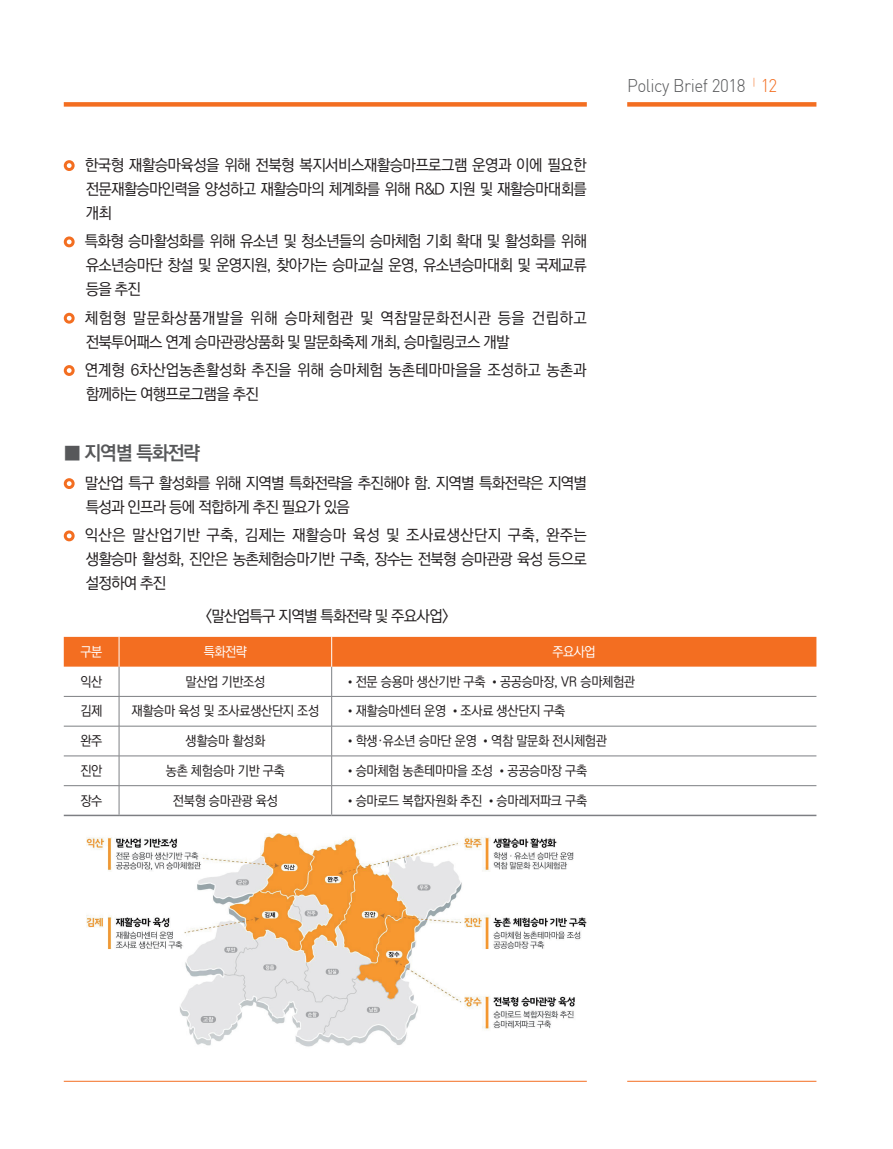
<style>
.page{position:relative;width:893px;height:1149px;background:#fff}
.page>*{position:absolute;margin:0;border:0;box-sizing:border-box;transform-origin:0 0}
.t1{font:700 19.5px "Ko Pub Dotum";letter-spacing:-.05em;color:#57585a}
.t2{font:300 18px "DIN";letter-spacing:-.025em;color:#57585a;scale:.95 1}
.t3{font:500 15.75px/24px "Ko Pub Dotum";letter-spacing:-.05em;color:#231f20;text-align:justify}
.t4{font:500 15.75px/24px "Ko Pub Dotum";letter-spacing:.025em;color:#231f20}
.t5{font:500 15.75px/24px "Ko Pub Dotum";letter-spacing:-.01em;color:#231f20}
.t6{font:500 13.5px "Ko Pub Dotum";letter-spacing:-.025em;color:#231f20;scale:.95 1}
.t7{font:500 13.5px "Ko Pub Dotum";letter-spacing:-.04em;color:#fff;scale:.95 1}
.s1{font-family:"Dinlig";font-weight:400;color:#f36e21}
.s2{font-family:"YGO530";font-weight:400}
</style>
<div class="page">
<div style="left:64px;top:102px;width:523px;height:5px;background:#f36e21"></div>
<div style="left:627px;top:102px;width:189px;height:5px;background:#f36e21"></div>
<hr style="left:64px;top:1080px;width:523px;height:1px;background:#f36e21">
<hr style="left:627px;top:1080px;width:189px;height:1px;background:#f36e21">
<div style="left:64px;top:160px;width:11px;height:11px;border:3px solid #f36e21;border-radius:50%"></div>
<div style="left:64px;top:236px;width:11px;height:11px;border:3px solid #f36e21;border-radius:50%"></div>
<div style="left:64px;top:313px;width:11px;height:10px;border:3px solid #f36e21;border-radius:50%"></div>
<div style="left:64px;top:365px;width:11px;height:11px;border:3px solid #f36e21;border-radius:50%"></div>
<div style="left:64px;top:478px;width:11px;height:11px;border:3px solid #f36e21;border-radius:50%"></div>
<div style="left:64px;top:530px;width:11px;height:11px;border:3px solid #f36e21;border-radius:50%"></div>
<div style="left:64px;top:636px;width:752px;height:30px;background:#f36e21"></div>
<hr style="left:119px;top:666px;width:1px;height:30px;background:#7d7f83">
<hr style="left:331px;top:666px;width:1px;height:30px;background:#7d7f83">
<svg style="left:119px;top:697px;width:1px;height:58px"></svg>
<svg style="left:331px;top:697px;width:1px;height:58px"></svg>
<hr style="left:119px;top:755px;width:1px;height:30px;background:#7d7f83">
<hr style="left:331px;top:755px;width:1px;height:30px;background:#7d7f83">
<hr style="left:64px;top:696px;width:55px;height:1px;background:#7d7f83">
<hr style="left:119px;top:696px;width:213px;height:1px;background:#7d7f83">
<hr style="left:332px;top:696px;width:484px;height:1px;background:#7d7f83">
<hr style="left:64px;top:725px;width:55px;height:1px;background:#7d7f83">
<hr style="left:119px;top:725px;width:213px;height:1px;background:#7d7f83">
<hr style="left:332px;top:725px;width:484px;height:1px;background:#7d7f83">
<hr style="left:64px;top:755px;width:55px;height:1px;background:#7d7f83">
<hr style="left:119px;top:755px;width:213px;height:1px;background:#7d7f83">
<hr style="left:332px;top:755px;width:484px;height:1px;background:#7d7f83">
<hr style="left:64px;top:785px;width:55px;height:1px;background:#7d7f83">
<hr style="left:119px;top:785px;width:213px;height:1px;background:#7d7f83">
<hr style="left:332px;top:785px;width:484px;height:1px;background:#7d7f83">
<hr style="left:64px;top:814px;width:55px;height:2px;background:#7d7f83">
<hr style="left:119px;top:814px;width:213px;height:2px;background:#7d7f83">
<hr style="left:332px;top:814px;width:484px;height:2px;background:#7d7f83">
<svg style="left:119px;top:785px;width:1px;height:29px"></svg>
<svg style="left:331px;top:785px;width:1px;height:29px"></svg>
<hr style="left:119px;top:636px;width:1px;height:30px;background:#fff">
<hr style="left:331px;top:636px;width:1px;height:30px;background:#fff">
<img style="left:86px;top:833px;width:501px;height:214px">
<p class="t3" style="left:85px;top:154px;width:503px">한국형 재활승마육성을 위해 전북형 복지서비스재활승마프로그램 운영과 이에 필요한 전문재활승마인력을 양성하고 재활승마의 체계화를 위해 R&amp;D 지원 및 재활승마대회를 개최</p>
<p class="t3" style="left:85px;top:230px;width:503px">특화형 승마활성화를 위해 유소년 및 청소년들의 승마체험 기회 확대 및 활성화를 위해 유소년승마단 창설 및 운영지원, 찾아가는 승마교실 운영, 유소년승마대회 및 국제교류 등을 추진</p>
<p class="t4" style="left:85px;top:306px;width:503px">체험형 말문화상품개발을 위해 승마체험관 및 역참말문화전시관 등을 건립하고 전북투어패스 연계 승마관광상품화 및 말문화축제 개최, 승마힐링코스 개발</p>
<p class="t5" style="left:85px;top:358px;width:503px">연계형 6차산업농촌활성화 추진을 위해 승마체험 농촌테마마을을 조성하고 농촌과 함께하는 여행프로그램을 추진</p>
<p class="t2" style="left:627px;top:74px;width:160px">Policy Brief 2018 <sup>|</sup> <span class="s1">12</span></p>
<p class="t1" style="left:64px;top:442px;width:138px">■ 지역별 특화전략</p>
<p class="t3" style="left:85px;top:471px;width:503px">말산업 특구 활성화를 위해 지역별 특화전략을 추진해야 함. 지역별 특화전략은 지역별 특성과 인프라 등에 적합하게 추진 필요가 있음</p>
<p class="t3" style="left:85px;top:524px;width:503px">익산은 말산업기반 구축, 김제는 재활승마 육성 및 조사료생산단지 구축, 완주는 생활승마 활성화, 진안은 농촌체험승마기반 구축, 장수는 전북형 승마관광 육성 등으로 설정하여 추진</p>
<p class="t3" style="left:206px;top:604px;width:244px">&lt;말산업특구 지역별 특화전략 및 주요사업&gt;</p>
<p class="t7" style="left:80px;top:644px;width:25px">구분</p>
<p class="t7" style="left:204px;top:644px;width:47px">특화전략</p>
<p class="t7" style="left:552px;top:644px;width:47px">주요사업</p>
<p class="t6" style="left:80px;top:674px;width:25px">익산</p>
<p class="t6" style="left:185px;top:674px;width:85px">말산업 기반조성</p>
<p class="t6" style="left:344px;top:674px;width:307px"><span class="s2">•</span>전문 승용마 생산기반 구축 <span class="s2">•</span>공공승마장, VR 승마체험관</p>
<p class="t6" style="left:80px;top:704px;width:25px">김제</p>
<p class="t6" style="left:132px;top:704px;width:199px">재활승마 육성 및 조사료생산단지 조성</p>
<p class="t6" style="left:344px;top:704px;width:234px"><span class="s2">•</span>재활승마센터 운영 <span class="s2">•</span>조사료 생산단지 구축</p>
<p class="t6" style="left:80px;top:734px;width:25px">완주</p>
<p class="t6" style="left:186px;top:734px;width:85px">생활승마 활성화</p>
<p class="t6" style="left:344px;top:734px;width:278px"><span class="s2">•</span>학생·유소년 승마단 운영 <span class="s2">•</span>역참 말문화 전시체험관</p>
<p class="t6" style="left:80px;top:763px;width:25px">진안</p>
<p class="t6" style="left:166px;top:763px;width:127px">농촌 체험승마 기반 구축</p>
<p class="t6" style="left:344px;top:763px;width:257px"><span class="s2">•</span>승마체험 농촌테마마을 조성 <span class="s2">•</span>공공승마장 구축</p>
<p class="t6" style="left:80px;top:793px;width:25px">장수</p>
<p class="t6" style="left:173px;top:793px;width:112px">전북형 승마관광 육성</p>
<p class="t6" style="left:344px;top:793px;width:257px"><span class="s2">•</span>승마로드 복합자원화 추진 <span class="s2">•</span>승마레저파크 구축</p>
</div>
